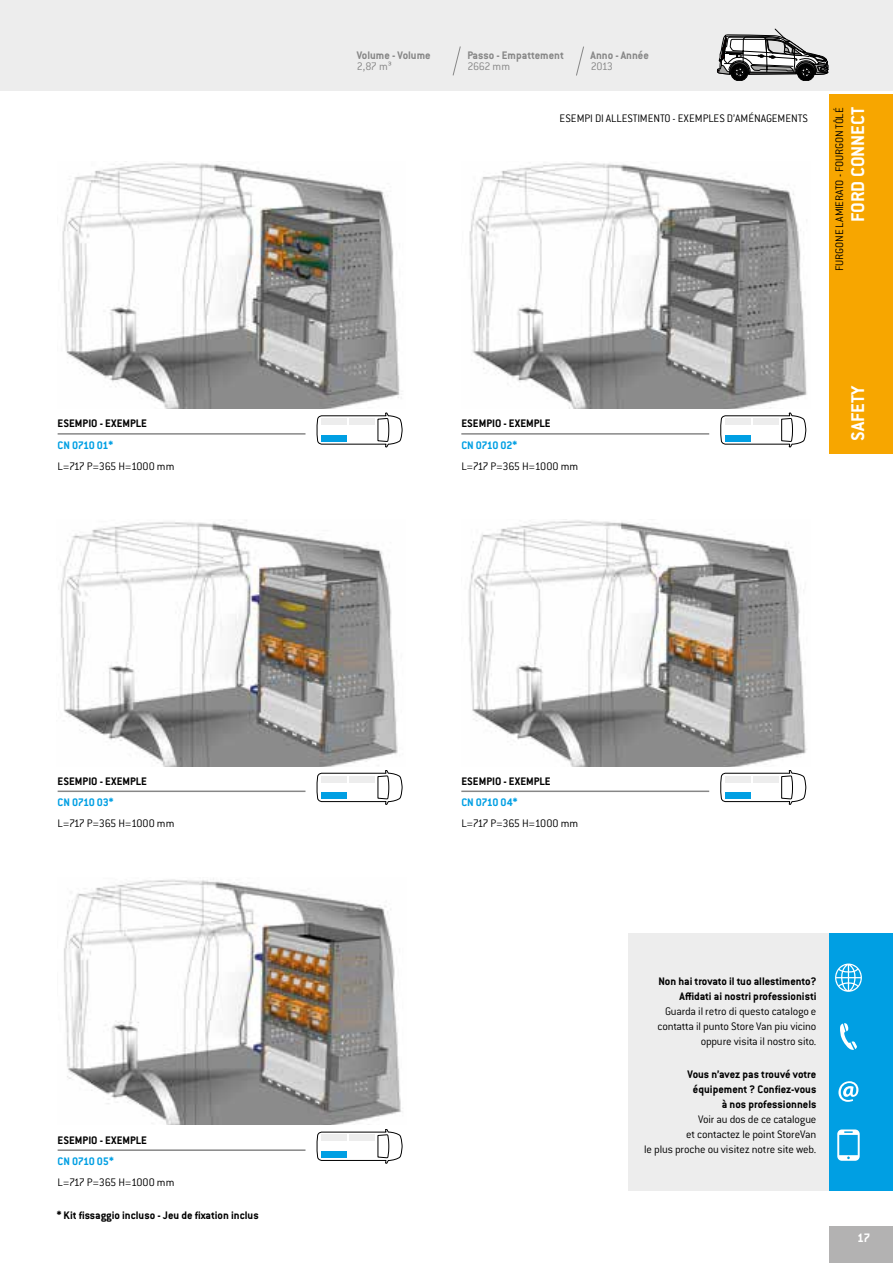
<style>
.page{position:relative;width:893px;height:1263px;background:#fff}
.page>*{position:absolute;margin:0;border:0;box-sizing:border-box;transform-origin:0 0}
.t1{font:700 20.25px "Conduit ITC Pro";color:#fff}
.t2{font:700 13.5px "Conduit ITC Pro";color:#fff}
.t3{font:700 12px/15px "Conduit ITC Pro";color:#000;text-align:right}
.t4{font:300 12px/15px "Conduit ITC Pro";letter-spacing:-.015em;color:#000;text-align:right}
.t5{font:300 12px "Conduit ITC Pro";letter-spacing:-.04em;color:#000}
.t6{font:700 12px "Conduit ITC Pro";letter-spacing:-.03em;color:#009fe3}
.t7{font:700 12px "Conduit ITC Pro";color:#878787}
.t8{font:300 12px "Conduit ITC Pro";letter-spacing:-.03em;color:#878787}
</style>
<div class="page">
<div style="left:0;top:0;width:893px;height:90px;background:#ededed"></div>
<div style="left:829px;top:1226px;width:64px;height:37px;background:#b3b2b2"></div>
<div style="left:829px;top:94px;width:64px;height:360px;background:#f7a600"></div>
<div style="left:628px;top:933px;width:265px;height:258px;background:#ededed"></div>
<div style="left:829px;top:933px;width:64px;height:258px;background:#009fe3"></div>
<svg style="left:835px;top:963px;width:27px;height:29px"></svg>
<svg style="left:840px;top:1023px;width:17px;height:27px"></svg>
<svg style="left:838px;top:1081px;width:20px;height:21px"></svg>
<svg style="left:837px;top:1129px;width:23px;height:32px"></svg>
<img style="left:62px;top:162px;width:338px;height:246px">
<img style="left:469px;top:162px;width:338px;height:246px">
<img style="left:60px;top:520px;width:338px;height:246px">
<img style="left:468px;top:519px;width:339px;height:247px">
<img style="left:64px;top:879px;width:338px;height:245px">
<svg style="left:720px;top:770px;width:86px;height:35px"></svg>
<div style="left:753px;top:776px;width:25px;height:6px;background:#ededed"></div>
<div style="left:725px;top:776px;width:25px;height:6px;background:#ededed"></div>
<div style="left:725px;top:792px;width:25px;height:7px;background:#009fe3"></div>
<svg style="left:317px;top:1129px;width:85px;height:34px"></svg>
<div style="left:349px;top:1135px;width:26px;height:6px;background:#ededed"></div>
<div style="left:321px;top:1135px;width:26px;height:6px;background:#ededed"></div>
<div style="left:321px;top:1151px;width:26px;height:7px;background:#009fe3"></div>
<svg style="left:317px;top:770px;width:85px;height:35px"></svg>
<div style="left:349px;top:776px;width:26px;height:6px;background:#ededed"></div>
<div style="left:321px;top:776px;width:26px;height:6px;background:#ededed"></div>
<div style="left:321px;top:792px;width:26px;height:7px;background:#009fe3"></div>
<svg style="left:317px;top:413px;width:85px;height:34px"></svg>
<div style="left:349px;top:418px;width:26px;height:7px;background:#ededed"></div>
<div style="left:321px;top:418px;width:26px;height:7px;background:#ededed"></div>
<div style="left:321px;top:435px;width:26px;height:6px;background:#009fe3"></div>
<svg style="left:720px;top:413px;width:86px;height:34px"></svg>
<div style="left:753px;top:418px;width:25px;height:7px;background:#ededed"></div>
<div style="left:725px;top:418px;width:25px;height:7px;background:#ededed"></div>
<div style="left:725px;top:435px;width:25px;height:6px;background:#009fe3"></div>
<div style="left:731px;top:64px;width:17px;height:17px;border:1px solid #000;border-radius:50%"></div>
<div style="left:733px;top:65px;width:13px;height:14px;border:1px solid #000;border-radius:50%"></div>
<div style="left:797px;top:64px;width:17px;height:17px;background:#000;border-radius:50%"></div>
<div style="left:797px;top:64px;width:18px;height:17px;border:1px solid #000;border-radius:50%"></div>
<div style="left:799px;top:65px;width:14px;height:14px;border:1px solid #000;border-radius:50%"></div>
<svg style="left:717px;top:29px;width:112px;height:49px"></svg>
<svg style="left:453px;top:46px;width:8px;height:30px"></svg>
<svg style="left:576px;top:46px;width:8px;height:30px"></svg>
<hr style="left:461px;top:790px;width:248px;height:2px;background:#878787">
<hr style="left:461px;top:433px;width:248px;height:2px;background:#878787">
<hr style="left:58px;top:790px;width:247px;height:2px;background:#878787">
<hr style="left:58px;top:433px;width:247px;height:2px;background:#878787">
<hr style="left:58px;top:1149px;width:247px;height:2px;background:#878787">
<p class="t7" style="left:357px;top:48px;width:75px">Volume - Volume</p>
<p class="t7" style="left:467px;top:48px;width:98px">Passo - Empattement</p>
<p class="t7" style="left:591px;top:48px;width:60px">Anno - Année</p>
<p class="t8" style="left:357px;top:60px;width:37px">2,87 m³</p>
<p class="t8" style="left:467px;top:60px;width:44px">2662 mm</p>
<p class="t8" style="left:591px;top:60px;width:24px">2013</p>
<p class="t4" style="left:560px;top:111px;width:250px">ESEMPI DI ALLESTIMENTO - EXEMPLES D’AMÉNAGEMENTS</p>
<h1 class="t1" style="left:846px;top:222px;width:116px;rotate:-90deg">FORD CONNECT</h1>
<p class="t4" style="left:832px;top:271px;width:165px;rotate:-90deg">FURGONE LAMIERATO - FOURGON TÔLÉ</p>
<p class="t3" style="left:58px;top:416px;width:91px">ESEMPIO - EXEMPLE</p>
<p class="t6" style="left:58px;top:438px;width:57px">CN 0710 01*</p>
<p class="t3" style="left:461px;top:416px;width:91px">ESEMPIO - EXEMPLE</p>
<p class="t6" style="left:461px;top:438px;width:57px">CN 0710 02*</p>
<h1 class="t1" style="left:846px;top:441px;width:58px;rotate:-90deg">SAFETY</h1>
<p class="t5" style="left:58px;top:460px;width:118px">L=717 P=365 H=1000 mm</p>
<p class="t5" style="left:461px;top:460px;width:118px">L=717 P=365 H=1000 mm</p>
<p class="t3" style="left:58px;top:773px;width:91px">ESEMPIO - EXEMPLE</p>
<p class="t6" style="left:58px;top:795px;width:57px">CN 0710 03*</p>
<p class="t5" style="left:58px;top:817px;width:118px">L=717 P=365 H=1000 mm</p>
<p class="t3" style="left:58px;top:1132px;width:91px">ESEMPIO - EXEMPLE</p>
<p class="t6" style="left:58px;top:1154px;width:58px">CN 0710 05*</p>
<p class="t5" style="left:58px;top:1176px;width:118px">L=717 P=365 H=1000 mm</p>
<p class="t3" style="left:57px;top:1208px;width:204px">* Kit fissaggio incluso - Jeu de fixation inclus</p>
<p class="t3" style="left:461px;top:773px;width:91px">ESEMPIO - EXEMPLE</p>
<p class="t6" style="left:461px;top:795px;width:58px">CN 0710 04*</p>
<p class="t5" style="left:461px;top:817px;width:118px">L=717 P=365 H=1000 mm</p>
<p class="t3" style="left:658px;top:974px;width:159px">Non hai trovato il tuo allestimento?<br>Affidati ai nostri professionisti</p>
<p class="t4" style="left:657px;top:1004px;width:161px">Guarda il retro di questo catalogo e contatta il punto Store Van piu vicino oppure visita il nostro sito.</p>
<p class="t3" style="left:688px;top:1067px;width:130px">Vous n’avez pas trouvé votre équipement ? Confiez-vous à nos professionnels</p>
<p class="t4" style="left:644px;top:1112px;width:174px">Voir au dos de ce catalogue<br>et contactez le point StoreVan<br>le plus proche ou visitez notre site web.</p>
<p class="t2" style="left:857px;top:1229px;width:14px">17</p>
</div>
